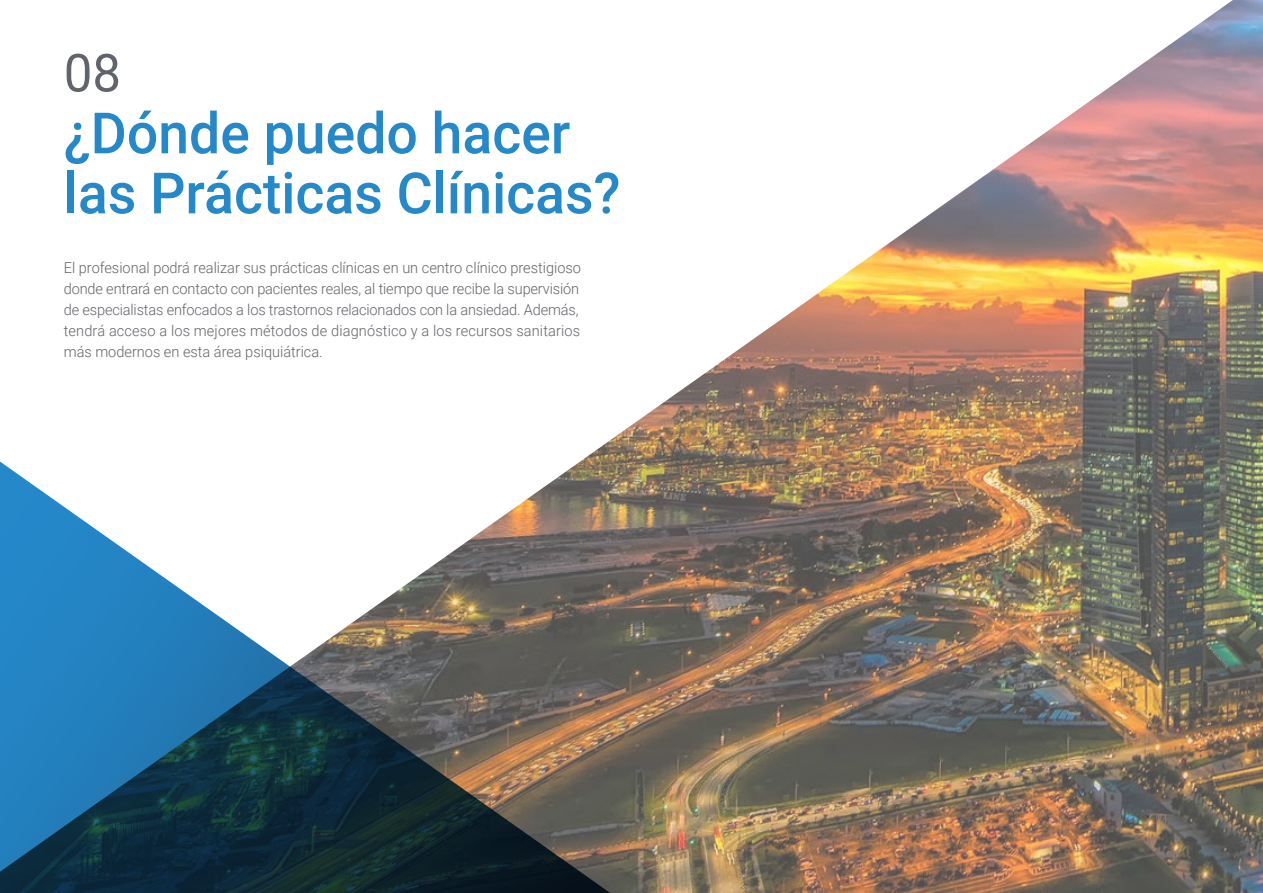
<style>
.page{position:relative;width:1263px;height:893px;background:#fff}
.page>*{position:absolute;margin:0;border:0;box-sizing:border-box;transform-origin:0 0}
.t1{font:500 57px/60px "Roboto";color:#2488c9}
.t2{font:52.5px "Roboto";color:#61646a}
.t3{font:300 15px/21px "Roboto";color:#61646a}
</style>
<div class="page">
<img style="left:602px;top:0;width:661px;height:893px">
<svg style="left:0;top:446px;width:640px;height:447px"></svg>
<h2 class="t2" style="left:64px;top:36px;width:59px">08</h2>
<h1 class="t1" style="left:64px;top:101px;width:558px">¿Dónde puedo hacer las Prácticas Clínicas?</h1>
<p class="t3" style="left:64px;top:256px;width:519px">El profesional podrá realizar sus prácticas clínicas en un centro clínico prestigioso donde entrará en contacto con pacientes reales, al tiempo que recibe la supervisión de especialistas enfocados a los trastornos relacionados con la ansiedad. Además, tendrá acceso a los mejores métodos de diagnóstico y a los recursos sanitarios más modernos en esta área psiquiátrica.</p>
</div>
